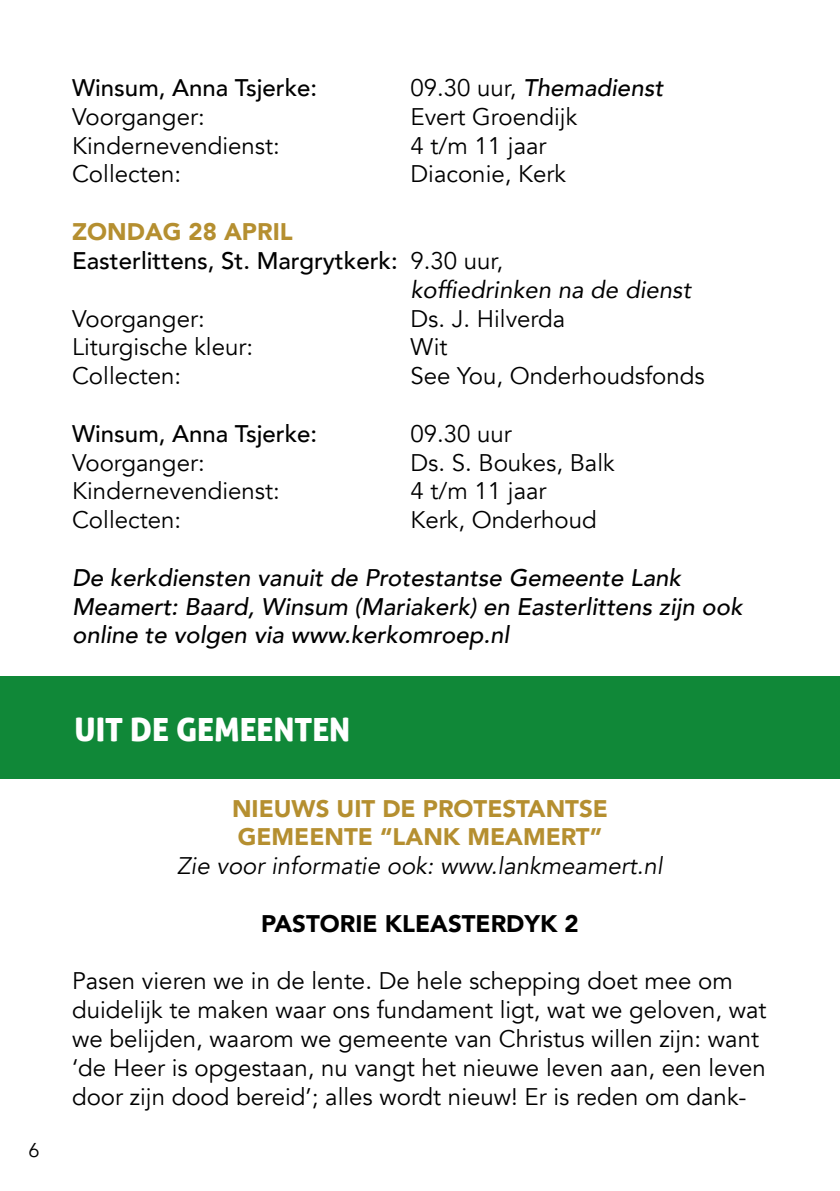
<style>
.page{position:relative;width:840px;height:1191px;background:#fff}
.page>*{position:absolute;margin:0;border:0;box-sizing:border-box;transform-origin:0 0}
.t1{font:32px "Aller Display";color:#fff}
.t2{font:24px/28.8px "Avenir";color:#000}
.t3{font:italic 500 24px/28.8px "Avenir";color:#000}
.t4{font:500 24px "Avenir";color:#000}
.t5{font:900 24px/28.8px "Avenir";color:#b58f30}
.t6{font:italic 24px "Avenir";color:#000}
.t7{font:italic 24px "Avenir";color:#000}
.t8{font:900 24px "Avenir";color:#000}
.t9{font:20px "Avenir";color:#000}
.s1{font-weight:400;font-style:normal}
.s2{font-weight:400}
</style>
<div class="page">
<div style="left:0;top:676px;width:839px;height:102px;background:#108838"></div>
<p class="t9" style="left:28px;top:1138px;width:13px">6</p>
<p class="t4" style="left:72px;top:67px;width:246px">Winsum, Anna Tsjerke:</p>
<p class="t3" style="left:410px;top:74px;width:254px"><span class="s1">09.30 uur,</span> Themadienst</p>
<p class="t2" style="left:72px;top:103px;width:134px">Voorganger:</p>
<p class="t2" style="left:410px;top:103px;width:168px">Evert Groendijk</p>
<p class="t2" style="left:72px;top:131px;width:209px">Kindernevendienst:</p>
<p class="t2" style="left:410px;top:131px;width:137px">4 t/m 11 jaar</p>
<p class="t2" style="left:72px;top:160px;width:110px">Collecten:</p>
<p class="t2" style="left:410px;top:160px;width:157px">Diaconie, Kerk</p>
<p class="t5" style="left:72px;top:217px;width:222px">ZONDAG 28 APRIL</p>
<p class="t4" style="left:72px;top:240px;width:432px">Easterlittens, St. Margrytkerk: <span class="s2">9.30 uur,</span></p>
<p class="t7" style="left:410px;top:275px;width:282px">koffiedrinken na de dienst</p>
<p class="t2" style="left:72px;top:304px;width:134px">Voorganger:</p>
<p class="t2" style="left:410px;top:304px;width:156px">Ds. J. Hilverda</p>
<p class="t2" style="left:72px;top:333px;width:182px">Liturgische kleur:</p>
<p class="t2" style="left:410px;top:333px;width:38px">Wit</p>
<p class="t2" style="left:72px;top:362px;width:110px">Collecten:</p>
<p class="t2" style="left:410px;top:362px;width:295px">See You, Onderhoudsfonds</p>
<p class="t4" style="left:72px;top:412px;width:246px">Winsum, Anna Tsjerke:</p>
<p class="t2" style="left:410px;top:419px;width:103px">09.30 uur</p>
<p class="t2" style="left:72px;top:448px;width:134px">Voorganger:</p>
<p class="t2" style="left:410px;top:448px;width:206px">Ds. S. Boukes, Balk</p>
<p class="t2" style="left:72px;top:477px;width:209px">Kindernevendienst:</p>
<p class="t2" style="left:410px;top:477px;width:137px">4 t/m 11 jaar</p>
<p class="t2" style="left:72px;top:506px;width:110px">Collecten:</p>
<p class="t2" style="left:410px;top:506px;width:188px">Kerk, Onderhoud</p>
<p class="t3" style="left:72px;top:563px;width:671px">De kerkdiensten vanuit de Protestantse Gemeente Lank<br>Meamert: Baard, Winsum (Mariakerk) en Easterlittens zijn ook online te volgen via www.kerkomroep.nl</p>
<h1 class="t1" style="left:74px;top:709px;width:277px">UIT DE GEMEENTEN</h1>
<p class="t5" style="left:232px;top:793px;width:377px">NIEUWS UIT DE PROTESTANTSE<br>GEMEENTE “LANK MEAMERT”</p>
<p class="t6" style="left:177px;top:851px;width:486px">Zie voor informatie ook: www.lankmeamert.nl</p>
<p class="t8" style="left:261px;top:903px;width:319px">PASTORIE KLEASTERDYK 2</p>
<p class="t2" style="left:72px;top:967px;width:695px">Pasen vieren we in de lente. De hele schepping doet mee om duidelijk te maken waar ons fundament ligt, wat we geloven, wat we belijden, waarom we gemeente van Christus willen zijn: want ‘de Heer is opgestaan, nu vangt het nieuwe leven aan, een leven door zijn dood bereid’; alles wordt nieuw! Er is reden om dank-</p>
</div>
